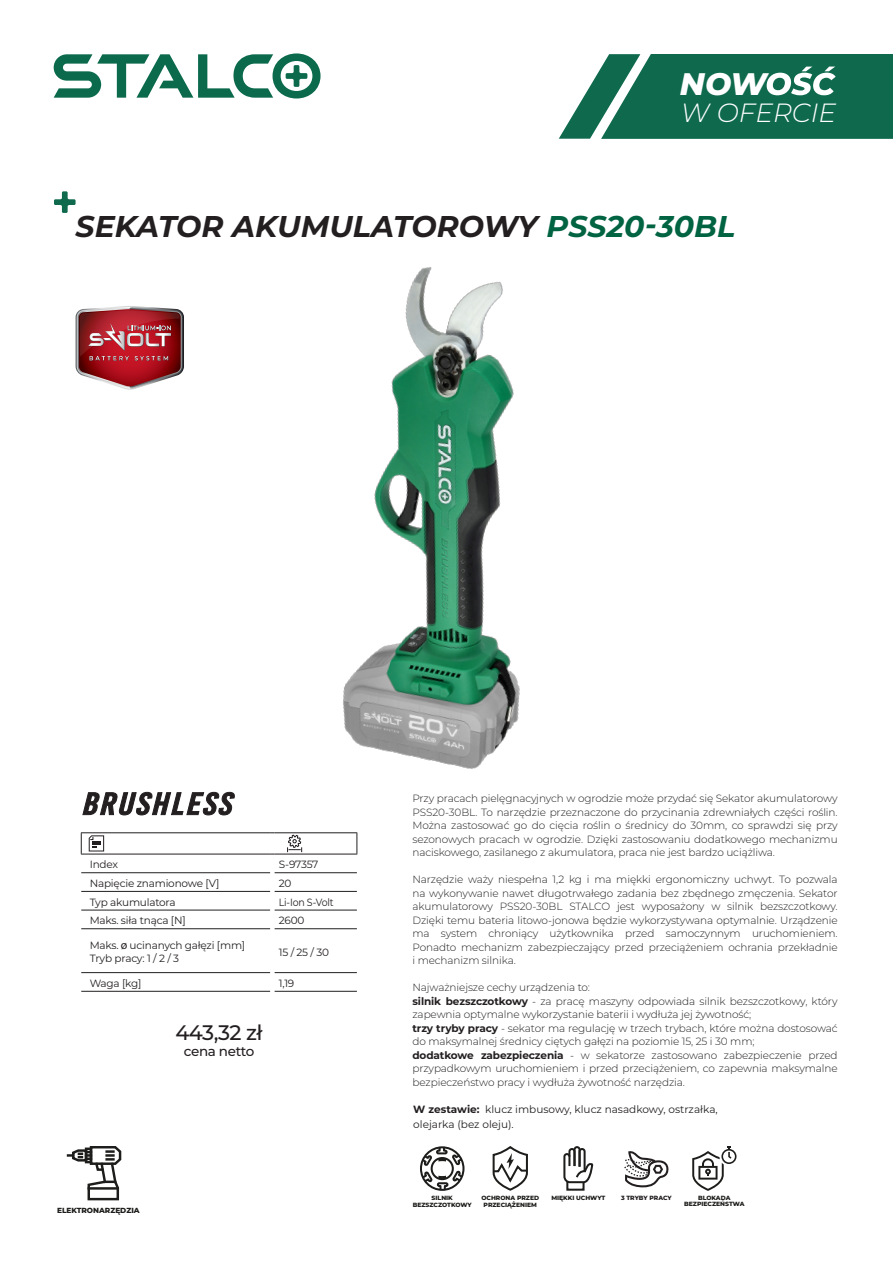
<style>
.page{position:relative;width:893px;height:1263px;background:#fff}
.page>*{position:absolute;margin:0;border:0;box-sizing:border-box;transform-origin:0 0}
.t1{font:italic 800 31.2px "Montserrat";color:#fff}
.nazwa_produktu{font:italic 700 30px "Montserrat";color:#231f20}
.t2{font:italic 300 26.4px "Montserrat";color:#fff}
.do_lewej_tabelka{font:500 21px "Montserrat";letter-spacing:-.03em;color:#231f20}
.do_lewej_tabelka-2{font:500 13.5px "Montserrat";letter-spacing:-.025em;color:#231f20}
.opisy{font:300 10.5px/13.5px "Montserrat";letter-spacing:-.01em;color:#231f20;text-align:justify}
.t3{font:10.5px/12.6px "Montserrat";letter-spacing:-.02em;color:#231f20}
.t4{font:10.5px "Montserrat";color:#231f20}
.t5{font:10.5px "Montserrat";letter-spacing:-.02em;color:#231f20;scale:.9 1}
.t6{font:800 7.35px "Montserrat";color:#1d1d1b}
.t7{font:800 6px/6.8px "Montserrat";color:#1d1d1b;text-align:center}
.t8{font:800 6px "Montserrat";letter-spacing:-.005em;color:#231f20}
.s1{color:#006341}
.s2{font-family:"Myriad Pro";font-size:12px}
.s3{font-weight:700}
</style>
<div class="page">
<svg style="left:559px;top:54px;width:334px;height:85px;background:#2f7d65"></svg>
<svg style="left:54px;top:53px;width:267px;height:46px"></svg>
<svg style="left:76px;top:306px;width:78px;height:84px;background:#b44e56"></svg>
<svg style="left:54px;top:191px;width:22px;height:22px"></svg>
<svg style="left:68px;top:1146px;width:54px;height:55px"></svg>
<img style="left:154px;top:267px;width:366px;height:502px">
<hr style="left:81px;top:872px;width:189px;height:1px;background:#231f20">
<hr style="left:275px;top:872px;width:82px;height:1px;background:#231f20">
<hr style="left:81px;top:910px;width:189px;height:1px;background:#231f20">
<hr style="left:275px;top:910px;width:82px;height:1px;background:#231f20">
<hr style="left:81px;top:928px;width:189px;height:1px;background:#231f20">
<hr style="left:275px;top:928px;width:82px;height:1px;background:#231f20">
<hr style="left:81px;top:972px;width:189px;height:1px;background:#231f20">
<hr style="left:275px;top:972px;width:82px;height:1px;background:#231f20">
<hr style="left:81px;top:991px;width:189px;height:1px;background:#231f20">
<hr style="left:275px;top:991px;width:82px;height:1px;background:#231f20">
<hr style="left:81px;top:891px;width:189px;height:1px;background:#231f20">
<hr style="left:275px;top:891px;width:82px;height:1px;background:#231f20">
<hr style="left:81px;top:832px;width:189px;height:1px;background:#231f20">
<svg style="left:81px;top:833px;width:1px;height:21px"></svg>
<hr style="left:275px;top:832px;width:82px;height:1px;background:#231f20">
<svg style="left:357px;top:833px;width:1px;height:21px"></svg>
<hr style="left:81px;top:854px;width:189px;height:1px;background:#231f20">
<hr style="left:275px;top:854px;width:82px;height:1px;background:#231f20">
<svg style="left:89px;top:835px;width:15px;height:16px"></svg>
<svg style="left:287px;top:835px;width:15px;height:17px"></svg>
<svg style="left:420px;top:1146px;width:45px;height:45px"></svg>
<svg style="left:624px;top:1151px;width:45px;height:37px"></svg>
<svg style="left:492px;top:1146px;width:36px;height:45px"></svg>
<svg style="left:692px;top:1146px;width:44px;height:45px"></svg>
<svg style="left:563px;top:1146px;width:31px;height:45px"></svg>
<svg style="left:83px;top:792px;width:152px;height:23px"></svg>
<h1 class="t1" style="left:680px;top:61px;width:88px">NOW</h1>
<h3 class="t2" style="left:681px;top:95px;width:157px">W OFERCIE</h3>
<p class="nazwa_produktu" style="left:76px;top:204px;width:661px">SEKATOR AKUMULATOROWY <span class="s1">PSS20-30BL</span></p>
<p class="t3" style="left:90px;top:858px;width:30px">Index</p>
<p class="t3" style="left:279px;top:858px;width:41px">S-97357</p>
<p class="t3" style="left:90px;top:877px;width:131px">Napięcie znamionowe [V]</p>
<p class="t3" style="left:279px;top:877px;width:14px">20</p>
<p class="t3" style="left:90px;top:895px;width:87px">Typ akumulatora</p>
<p class="t5" style="left:279px;top:895px;width:62px">Li-Ion S-Volt</p>
<p class="t3" style="left:90px;top:914px;width:97px">Maks. siła tnąca [N]</p>
<p class="t3" style="left:279px;top:914px;width:27px">2600</p>
<p class="t3" style="left:90px;top:939px;width:157px">Maks. <span class="s2">ø</span> ucinanych gałęzi [mm]<br>Tryb pracy: 1 / 2 / 3</p>
<p class="t3" style="left:279px;top:945px;width:52px">15 / 25 / 30</p>
<p class="t3" style="left:90px;top:977px;width:53px">Waga [kg]</p>
<p class="t3" style="left:279px;top:977px;width:17px">1,19</p>
<p class="do_lewej_tabelka" style="left:175px;top:1018px;width:89px">443,32 zł</p>
<p class="do_lewej_tabelka-2" style="left:184px;top:1042px;width:72px">cena netto</p>
<p class="t6" style="left:57px;top:1206px;width:84px">ELEKTRONARZĘDZIA</p>
<p class="opisy" style="left:412px;top:791px;width:427px">Przy pracach pielęgnacyjnych w ogrodzie może przydać się Sekator akumulatorowy PSS20-30BL. To narzędzie przeznaczone do przycinania zdrewniałych części roślin.<br>Można zastosować go do cięcia roślin o średnicy do 30mm, co sprawdzi się przy sezonowych pracach w ogrodzie. Dzięki zastosowaniu dodatkowego mechanizmu naciskowego, zasilanego z akumulatora, praca nie jest bardzo uciążliwa.</p>
<p class="opisy" style="left:412px;top:872px;width:427px">Narzędzie waży niespełna 1,2 kg i ma miękki ergonomiczny uchwyt. To pozwala na wykonywanie nawet długotrwałego zadania bez zbędnego zmęczenia. Sekator akumulatorowy PSS20-30BL STALCO jest wyposażony w silnik bezszczotkowy.<br>Dzięki temu bateria litowo-jonowa będzie wykorzystywana optymalnie. Urządzenie ma system chroniący użytkownika przed samoczynnym uruchomieniem.<br>Ponadto mechanizm zabezpieczający przed przeciążeniem ochrania przekładnie i mechanizm silnika.</p>
<p class="opisy" style="left:412px;top:980px;width:179px">Najważniejsze cechy urządzenia to:</p>
<p class="opisy" style="left:412px;top:994px;width:427px"><span class="s3">silnik bezszczotkowy</span> - za pracę maszyny odpowiada silnik bezszczotkowy, który zapewnia optymalne wykorzystanie baterii i wydłuża jej żywotność;</p>
<p class="opisy" style="left:412px;top:1021px;width:427px"><span class="s3">trzy tryby pracy</span> - sekator ma regulację w trzech trybach, które można dostosować do maksymalnej średnicy ciętych gałęzi na poziomie 15, 25 i 30 mm;</p>
<p class="opisy" style="left:412px;top:1048px;width:427px"><span class="s3">dodatkowe zabezpieczenia</span> - w sekatorze zastosowano zabezpieczenie przed przypadkowym uruchomieniem i przed przeciążeniem, co zapewnia maksymalne bezpieczeństwo pracy i wydłuża żywotność narzędzia.</p>
<p class="t4" style="left:413px;top:1102px;width:306px"><span class="s3">W zestawie:</span> klucz imbusowy, klucz nasadkowy, ostrzałka,</p>
<p class="t4" style="left:413px;top:1117px;width:102px">olejarka (bez oleju).</p>
<p class="t7" style="left:484px;top:1201px;width:55px">PRZECIĄŻENIEM</p>
<p class="t7" style="left:684px;top:1194px;width:62px">BLOKADA<br>BEZPIECZEŃSTWA</p>
<p class="t7" style="left:551px;top:1194px;width:55px">MIĘKKI UCHWYT</p>
<p class="t7" style="left:413px;top:1194px;width:60px">SILNIK<br>BEZSZCZOTKOWY</p>
<p class="t7" style="left:481px;top:1194px;width:59px">OCHRONA PRZED</p>
<p class="t8" style="left:621px;top:1194px;width:52px">3 TRYBY PRACY</p>
</div>
